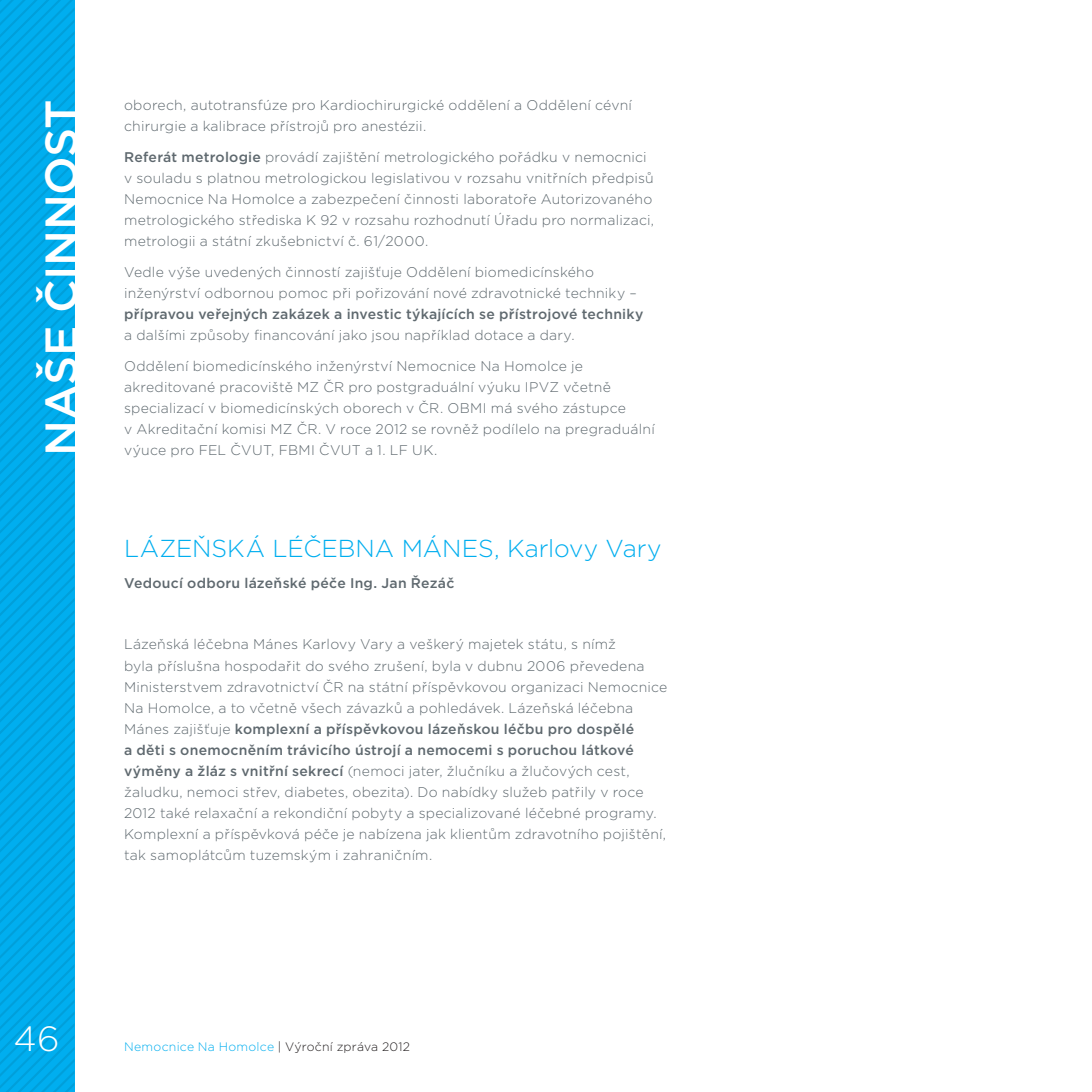
<style>
.page{position:relative;width:1092px;height:1092px;background:#fff}
.page>*{position:absolute;margin:0;border:0;box-sizing:border-box;transform-origin:0 0}
.t1{font:500 45.5px "Gotham";letter-spacing:-.01em;color:#fff}
.t2{font:300 35px "Gotham";color:#fff}
.t3{font:300 24.5px "Gotham";color:#00aeef}
.t4{font:300 14px/21px "Gotham";letter-spacing:.015em;color:#5f696f}
.t5{font:500 14px "Gotham";letter-spacing:.015em;color:#5f696f}
.t6{font:300 12.25px "Gotham";letter-spacing:.02em;color:#00aeef}
.s1{font-weight:500}
.s2{color:#231f20}
</style>
<div class="page">
<svg style="left:0;top:0;width:74px;height:1091px;background:#00aae9"></svg>
<h1 class="t1" style="left:44px;top:455px;width:358px;rotate:-90deg">NAŠE ČINNOST</h1>
<p class="t4" style="left:124px;top:96px;width:509px">oborech, autotransfúze pro Kardiochirurgické oddělení a Oddělení cévní chirurgie a kalibrace přístrojů pro anestézii.</p>
<p class="t4" style="left:124px;top:148px;width:531px"><span class="s1">Referát metrologie</span> provádí zajištění metrologického pořádku v nemocnici v souladu s platnou metrologickou legislativou v rozsahu vnitřních předpisů Nemocnice Na Homolce a zabezpečení činnosti laboratoře Autorizovaného metrologického střediska K 92 v rozsahu rozhodnutí Úřadu pro normalizaci, metrologii a státní zkušebnictví č. 61/2000.</p>
<p class="t4" style="left:124px;top:263px;width:514px">Vedle výše uvedených činností zajišťuje Oddělení biomedicínského inženýrství odbornou pomoc při pořizování nové zdravotnické techniky –</p>
<p class="t5" style="left:124px;top:309px;width:521px">přípravou veřejných zakázek a investic týkajících se přístrojové techniky</p>
<p class="t4" style="left:124px;top:326px;width:452px">a dalšími způsoby financování jako jsou například dotace a dary.</p>
<p class="t4" style="left:124px;top:357px;width:532px">Oddělení biomedicínského inženýrství Nemocnice Na Homolce je akreditované pracoviště MZ ČR pro postgraduální výuku IPVZ včetně specializací v biomedicínských oborech v ČR. OBMI má svého zástupce<br>v Akreditační komisi MZ ČR. V roce 2012 se rovněž podílelo na pregraduální výuce pro FEL ČVUT, FBMI ČVUT a 1. LF UK.</p>
<h3 class="t3" style="left:124px;top:539px;width:539px">LÁZEŇSKÁ LÉČEBNA MÁNES, Karlovy Vary</h3>
<p class="t5" style="left:124px;top:577px;width:332px">Vedoucí odboru lázeňské péče Ing. Jan Řezáč</p>
<p class="t4" style="left:124px;top:635px;width:545px">Lázeňská léčebna Mánes Karlovy Vary a veškerý majetek státu, s nímž<br>byla příslušna hospodařit do svého zrušení, byla v dubnu 2006 převedena Ministerstvem zdravotnictví ČR na státní příspěvkovou organizaci Nemocnice Na Homolce, a to včetně všech závazků a pohledávek. Lázeňská léčebna Mánes zajišťuje <span class="s1">komplexní a příspěvkovou lázeňskou léčbu pro dospělé<br>a děti s onemocněním trávicího ústrojí a nemocemi s poruchou látkové výměny a žláz s vnitřní sekrecí</span> (nemoci jater, žlučníku a žlučových cest, žaludku, nemoci střev, diabetes, obezita). Do nabídky služeb patřily v roce 2012 také relaxační a rekondiční pobyty a specializované léčebné programy.<br>Komplexní a příspěvková péče je nabízena jak klientům zdravotního pojištění, tak samoplátcům tuzemským i zahraničním.</p>
<h2 class="t2" style="left:14px;top:1025px;width:47px">46</h2>
<p class="t6" style="left:124px;top:1042px;width:287px">Nemocnice Na Homolce <span class="s2">| Výroční zpráva 2012</span></p>
</div>
